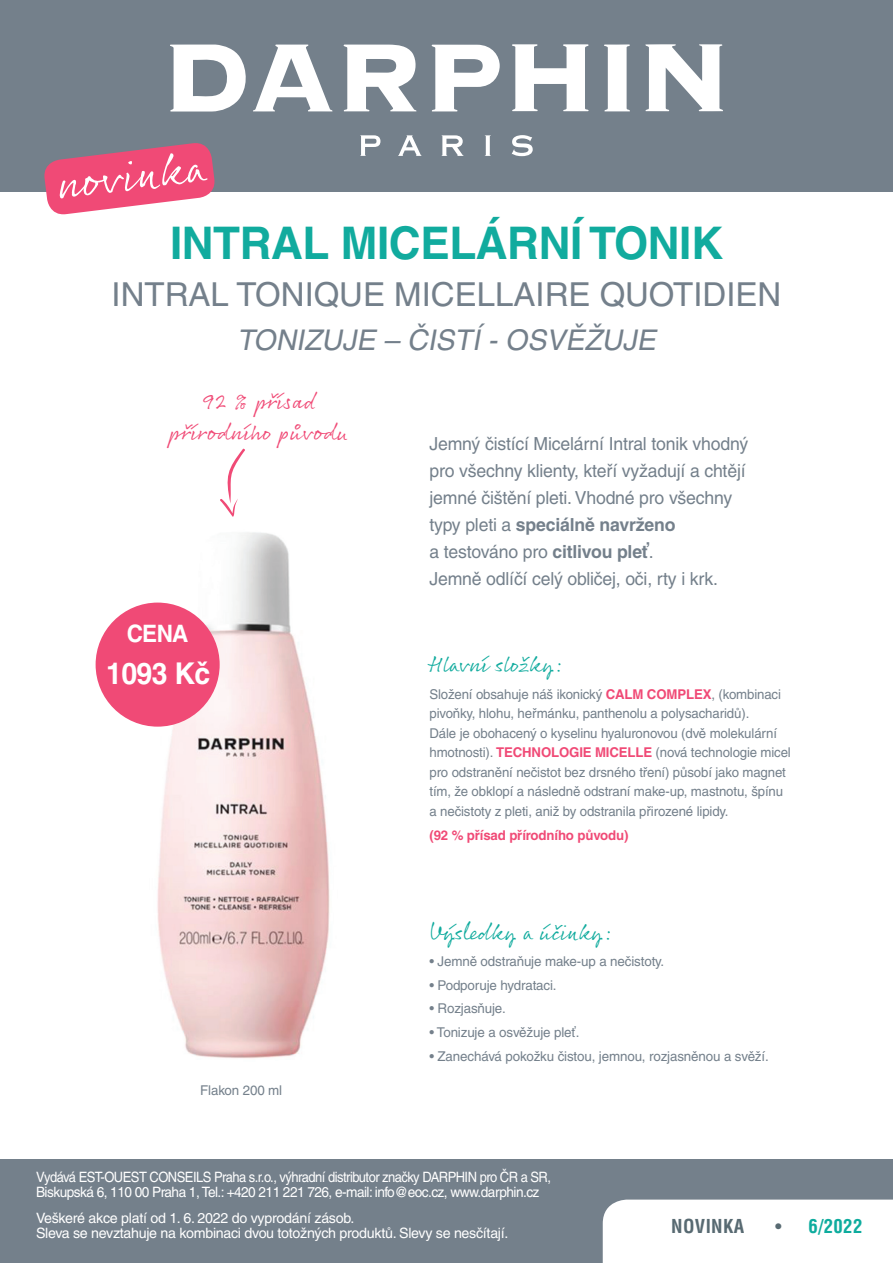
<style>
.page{position:relative;width:893px;height:1263px;background:#fff}
.page>*{position:absolute;margin:0;border:0;box-sizing:border-box;transform-origin:0 0}
.t1{font:45.6px "Rollerscript Smooth";color:#fff}
.t2{font:700 45px "Helvetica CE";letter-spacing:-.01em;color:#11ab9e}
.t3{font:33px "Helvetica CE";color:#74808b}
.t4{font:700 30px "Helvetica CE";letter-spacing:-.02em;color:#fff;scale:.95 1}
.t5{font:italic 28.5px "Helvetica CE";color:#74808b}
.t6{font:700 24px "Helvetica CE";color:#fff;scale:.94 1}
.t7{font:22.5px "Rollerscript Smooth";color:#11ab9e}
.t8{font:22.5px/31.5px "Rollerscript Smooth";letter-spacing:.01em;color:#f04a76;text-align:center}
.t9{font:700 condensed 18.75px "Helvetica CE";letter-spacing:.02em;color:#586a72}
.t10{font:700 condensed 18.75px "Helvetica CE";color:#0eac9e}
.t11{font:18px/27px "Helvetica CE";letter-spacing:-.01em;color:#74808b}
.t12{font:14.25px/14.9px "Helvetica CE";letter-spacing:-.04em;color:#fff;scale:.91 1}
.t13{font:14.25px/14.9px "Helvetica CE";letter-spacing:-.02em;color:#fff}
.t14{font:13.5px/19.5px "Helvetica CE";letter-spacing:-.01em;color:#74808b}
.t15{font:700 13.5px "Helvetica CE";letter-spacing:-.01em;color:#f04a76}
.s1{font-weight:700}
.s2{font-weight:700;color:#f04a76}
.s3{font-weight:400;font-stretch:normal;color:#586a72}
</style>
<div class="page">
<img style="left:95px;top:532px;width:235px;height:527px">
<div style="left:0;top:0;width:893px;height:191px;background:#74808b"></div>
<svg style="left:645px;top:44px;width:78px;height:67px"></svg>
<svg style="left:512px;top:44px;width:77px;height:67px"></svg>
<svg style="left:604px;top:44px;width:26px;height:67px"></svg>
<svg style="left:343px;top:45px;width:74px;height:66px"></svg>
<svg style="left:170px;top:45px;width:163px;height:67px"></svg>
<svg style="left:431px;top:45px;width:69px;height:66px"></svg>
<svg style="left:360px;top:135px;width:20px;height:21px"></svg>
<svg style="left:398px;top:135px;width:24px;height:21px"></svg>
<svg style="left:442px;top:135px;width:22px;height:21px"></svg>
<svg style="left:485px;top:135px;width:6px;height:21px"></svg>
<svg style="left:512px;top:135px;width:21px;height:21px"></svg>
<svg style="left:43px;top:143px;width:173px;height:72px"></svg>
<div style="left:0;top:1160px;width:893px;height:103px;background:#74808b"></div>
<div style="left:603px;top:1199px;width:290px;height:64px;background:#fff"></div>
<div style="left:96px;top:603px;width:124px;height:124px;background:#f04a76;border-radius:50%"></div>
<svg style="left:220px;top:448px;width:25px;height:69px"></svg>
<h1 class="t1" style="left:53px;top:156px;width:152px;rotate:-7deg">nov inka</h1>
<h2 class="t2" style="left:170px;top:216px;width:554px">INTRAL MICELÁRNÍ TONIK</h2>
<h3 class="t3" style="left:112px;top:275px;width:671px">INTRAL TONIQUE MICELLAIRE QUOTIDIEN</h3>
<h3 class="t5" style="left:237px;top:323px;width:426px">TONIZUJE – ČISTÍ - OSVĚŽUJE</h3>
<h3 class="t8" style="left:169px;top:384px;width:180px">92 % přísad přírodního původu</h3>
<h3 class="t6" style="left:127px;top:619px;width:18px">cena</h3>
<h3 class="t4" style="left:106px;top:655px;width:111px">1093 Kč</h3>
<p class="t14" style="left:200px;top:1080px;width:84px">Flakon 200 ml</p>
<h3 class="t11" style="left:429px;top:430px;width:320px">Jemný čistící Micelární Intral tonik vhodný pro všechny klienty, kteří vyžadují a chtějí jemné čištění pleti. Vhodné pro všechny typy pleti a <span class="s1">speciálně navrženo<br></span>a testováno pro <span class="s1">citlivou pleť</span>.<br>Jemně odlíčí celý obličej, oči, rty i krk.</h3>
<h3 class="t7" style="left:429px;top:650px;width:135px">Hlavní složky:</h3>
<p class="t14" style="left:429px;top:684px;width:363px">Složení obsahuje náš ikonický <span class="s2">CALM COMPLEX</span>, (kombinaci pivoňky, hlohu, heřmánku, panthenolu a polysacharidů).<br>Dále je obohacený o kyselinu hyaluronovou (dvě molekulární hmotnosti). <span class="s2">TECHNOLOGIE MICELLE</span> (nová technologie micel pro odstranění nečistot bez drsného tření) působí jako magnet tím, že obklopí a následně odstraní make-up, mastnotu, špínu a nečistoty z pleti, aniž by odstranila přirozené lipidy.</p>
<p class="t15" style="left:429px;top:827px;width:200px">(92 % přísad přírodního původu)</p>
<h3 class="t7" style="left:429px;top:918px;width:185px">Výsledky a účinky:</h3>
<p class="t14" style="left:429px;top:951px;width:236px">• Jemně odstraňuje make-up a nečistoty.</p>
<p class="t14" style="left:429px;top:975px;width:129px">• Podporuje hydrataci.</p>
<p class="t14" style="left:429px;top:999px;width:78px">• Rozjasňuje.</p>
<p class="t14" style="left:429px;top:1023px;width:151px">• Tonizuje a osvěžuje pleť.</p>
<p class="t14" style="left:429px;top:1046px;width:341px">• Zanechává pokožku čistou, jemnou, rozjasněnou a svěží.</p>
<p class="t12" style="left:36px;top:1170px;width:567px">Vydává EST-OUEST CONSEILS Praha s.r.o., výhradní distributor značky DARPHIN pro ČR a SR,<br>Biskupská 6, 110 00 Praha 1, Tel.: +420 211 221 726, e-mail: info@eoc.cz, www.darphin.cz</p>
<p class="t13" style="left:36px;top:1210px;width:474px">Veškeré akce platí od 1. 6. 2022 do vyprodání zásob.<br>Sleva se nevztahuje na kombinaci dvou totožných produktů. Slevy se nesčítají.</p>
<h3 class="t9" style="left:671px;top:1215px;width:75px">NOVINKA</h3>
<h3 class="t10" style="left:775px;top:1215px;width:89px"><span class="s3">•</span> 6/2022</h3>
</div>
